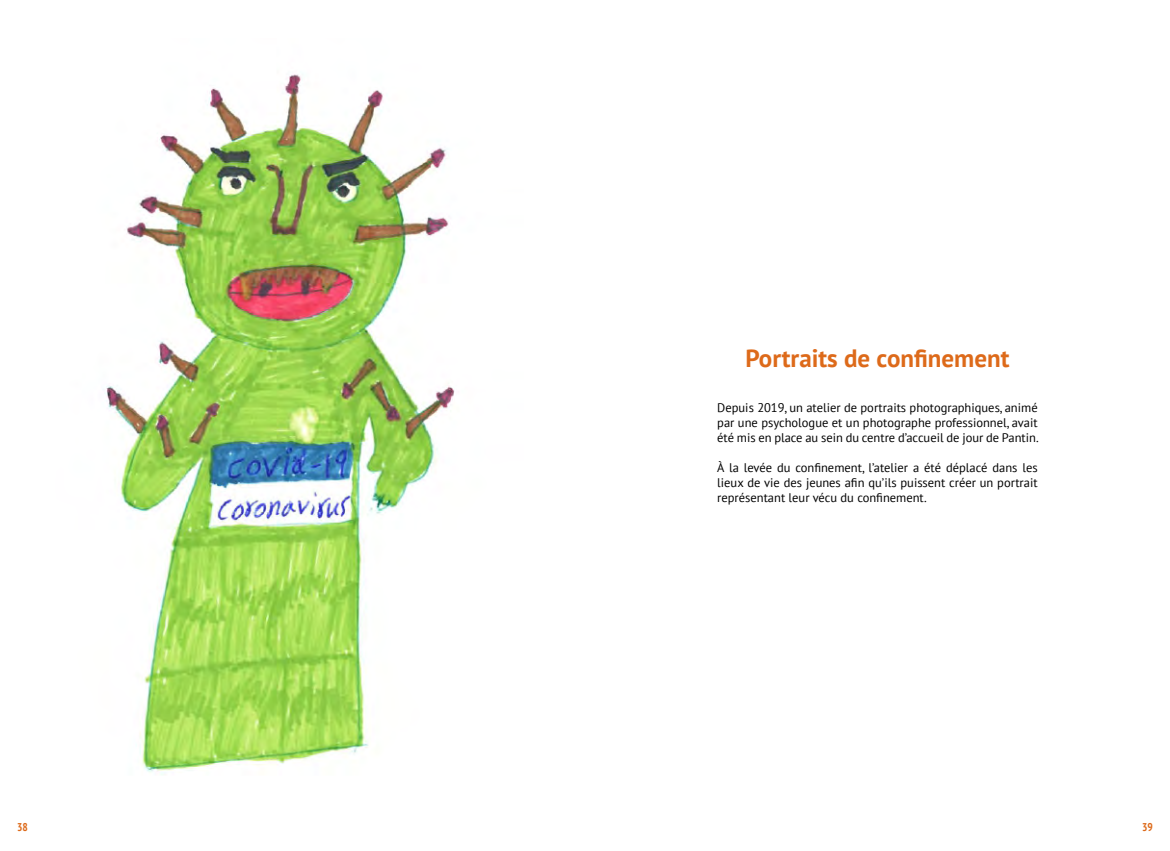
<style>
.page{position:relative;width:1170px;height:851px;background:#fff}
.page>*{position:absolute;margin:0;border:0;box-sizing:border-box;transform-origin:0 0}
.t1{font:700 25px "PT Sans";color:#dd6a1a}
.t2{font:12.5px/15px "PT Sans";color:#000;text-align:justify}
.t3{font:700 condensed 11.25px "PT Sans";color:#dd6a1a}
</style>
<div class="page">
<img style="left:105px;top:74px;width:350px;height:701px">
<h1 class="t1" style="left:745px;top:342px;width:265px">Portraits de confinement</h1>
<p class="t2" style="left:717px;top:400px;width:323px">Depuis 2019, un atelier de portraits photographiques, animé par une psychologue et un photographe professionnel, avait été mis en place au sein du centre d’accueil de jour de Pantin.</p>
<p class="t2" style="left:717px;top:460px;width:322px">À la levée du confinement, l’atelier a été déplacé dans les lieux de vie des jeunes afin qu’ils puissent créer un portrait représentant leur vécu du confinement.</p>
<p class="t3" style="left:17px;top:819px;width:12px">38</p>
<p class="t3" style="left:1141px;top:819px;width:12px">39</p>
</div>
